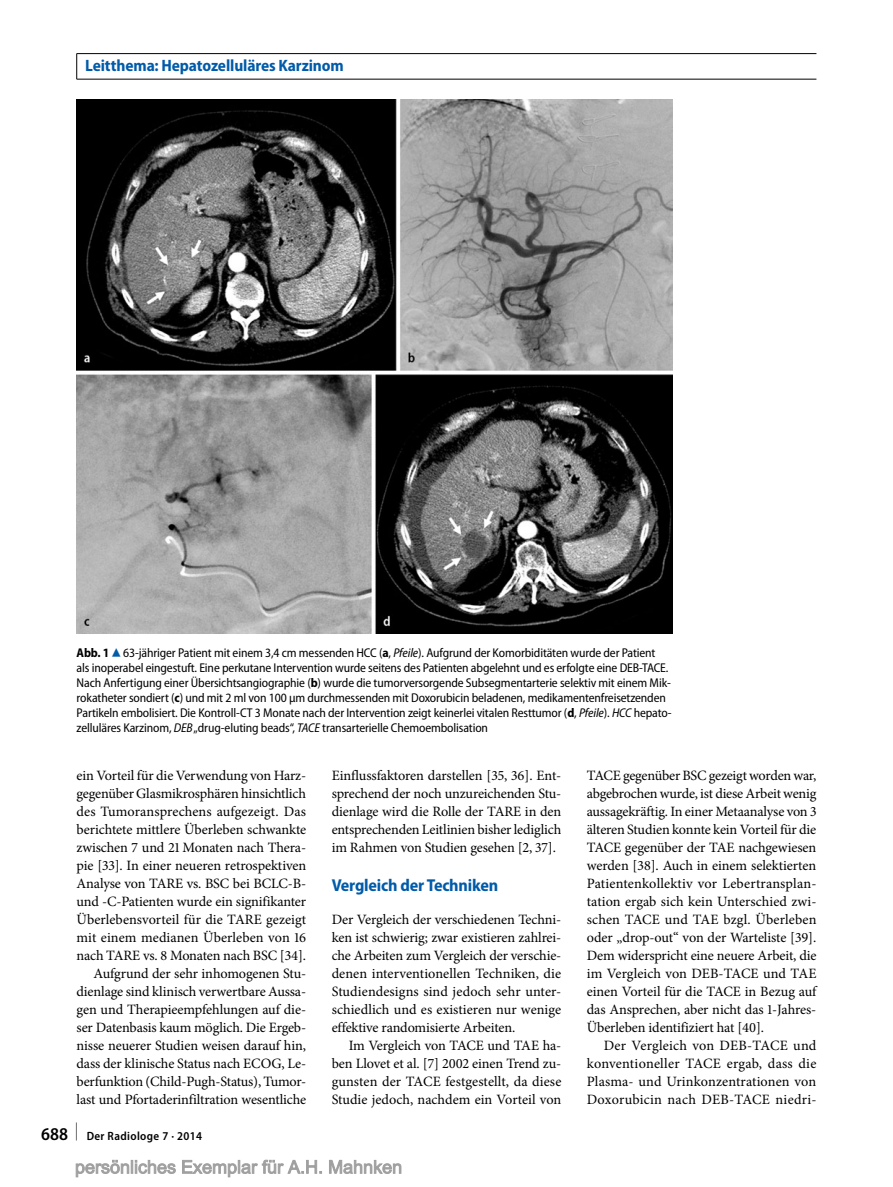
<style>
.page{position:relative;width:893px;height:1187px;background:#fff}
.page>*{position:absolute;margin:0;border:0;box-sizing:border-box;transform-origin:0 0}
.t1{font:700 semi-condensed 17.25px "Myriad Pro";letter-spacing:-.01em;color:#005ba9}
.t2{font:700 semi-condensed 16.5px "Myriad Pro";letter-spacing:-.005em;color:#005ba9}
.t3{font:14.25px/18px "Minion Pro";letter-spacing:-.01em;color:#000;text-align:justify}
.t4{font:semi-condensed 12.75px/15px "Myriad Pro";letter-spacing:-.01em;color:#000}
.t5{font:600 semi-condensed 12px "Myriad Pro";letter-spacing:.03em;color:#000}
.s1{font-weight:700}
.s2{font-family:"S Buttons";font-stretch:normal;font-size:14.25px;color:#005ba9}
.s3{font-style:italic}
.s4{font-size:18px}
</style>
<div class="page">
<img style="left:77px;top:100px;width:595px;height:533px">
<hr style="left:77px;top:53px;width:739px;height:1px;background:#000">
<svg style="left:76px;top:54px;width:1px;height:25px"></svg>
<hr style="left:77px;top:79px;width:739px;height:1px;background:#000">
<svg style="left:75px;top:1159px;width:327px;height:18px"></svg>
<p class="t2" style="left:85px;top:57px;width:260px">Leitthema: Hepatozelluläres Karzinom</p>
<p class="t4" style="left:77px;top:645px;width:597px"><span class="s1">Abb. 1</span><span class="s2">8</span>63-jähriger Patient mit einem 3,4 cm messenden HCC (<span class="s1">a</span>, <span class="s3">Pfeile</span>). Aufgrund der Komorbiditäten wurde der Patient<br>als inoperabel eingestuft. Eine perkutane Intervention wurde seitens des Patienten abgelehnt und es erfolgte eine DEB-TACE.<br>Nach Anfertigung einer Übersichtsangiographie (<span class="s1">b</span>) wurde die tumorversorgende Subsegmentarterie selektiv mit einem Mik&shy;rokatheter sondiert (<span class="s1">c</span>) und mit 2 ml von 100 µm durchmessenden mit Doxorubicin beladenen, medikamentenfreisetzenden Partikeln embolisiert. Die Kontroll-CT 3 Monate nach der Intervention zeigt keinerlei vitalen Resttumor (<span class="s1">d</span>, <span class="s3">Pfeile</span>). <span class="s3">HCC</span> hepato&shy;zelluläres Karzinom, <span class="s3">DEB</span>„drug-eluting beads“, <span class="s3">TACE</span> transarterielle Chemoembolisation</p>
<p class="t3" style="left:77px;top:766px;width:231px;text-align:right">ein Vorteil für die Verwendung von Harz&shy;gegenüber Glasmikrosphären hinsichtlich des Tumoransprechens aufgezeigt. Das berichtete mittlere Überleben schwankte zwischen 7 und 21 Monaten nach Thera&shy;pie [33]. In einer neueren retrospektiven Analyse von TARE vs. BSC bei BCLC-B&shy;und -C-Patienten wurde ein signifikanter Überlebensvorteil für die TARE gezeigt mit einem medianen Überleben von 16 nach TARE vs. 8 Monaten nach BSC [34].<br>Aufgrund der sehr inhomogenen Stu&shy;dienlage sind klinisch verwertbare Aussa&shy;gen und Therapieempfehlungen auf die&shy;ser Datenbasis kaum möglich. Die Ergeb&shy;nisse neuerer Studien weisen darauf hin, dass der klinische Status nach ECOG, Le&shy;berfunktion (Child-Pugh-Status), Tumor&shy;last und Pfortaderinfiltration wesentliche</p>
<p class="t3" style="left:332px;top:766px;width:231px">Einflussfaktoren darstellen [35, 36]. Ent&shy;sprechend der noch unzureichenden Stu&shy;dienlage wird die Rolle der TARE in den entsprechenden Leitlinien bisher lediglich im Rahmen von Studien gesehen [2, 37].</p>
<p class="t1" style="left:332px;top:875px;width:168px">Vergleich der Techniken</p>
<p class="t3" style="left:332px;top:910px;width:231px">Der Vergleich der verschiedenen Techni&shy;ken ist schwierig; zwar existieren zahlrei&shy;che Arbeiten zum Vergleich der verschie&shy;denen interventionellen Techniken, die Studiendesigns sind jedoch sehr unter&shy;schiedlich und es existieren nur wenige effektive randomisierte Arbeiten.</p>
<p class="t3" style="left:332px;top:1036px;width:231px;text-indent:17px">Im Vergleich von TACE und TAE ha&shy;ben Llovet et al. [7] 2002 einen Trend zu&shy;gunsten der TACE festgestellt, da diese Studie jedoch, nachdem ein Vorteil von</p>
<p class="t5" style="left:41px;top:1129px;width:162px"><span class="s4">688 </span><sup>|</sup> Der Radiologe 7 · 2014</p>
<p class="t3" style="left:587px;top:766px;width:231px">TACE gegenüber BSC gezeigt worden war, abgebrochen wurde, ist diese Arbeit wenig aussagekräftig. In einer Metaanalyse von 3 älteren Studien konnte kein Vorteil für die TACE gegenüber der TAE nachgewiesen werden [38]. Auch in einem selektierten Patientenkollektiv vor Lebertransplan&shy;tation ergab sich kein Unterschied zwi&shy;schen TACE und TAE bzgl. Überleben oder „drop-out“ von der Warteliste [39].<br>Dem widerspricht eine neuere Arbeit, die im Vergleich von DEB-TACE und TAE einen Vorteil für die TACE in Bezug auf das Ansprechen, aber nicht das 1-Jahres-Überleben identifiziert hat [40].</p>
<p class="t3" style="left:587px;top:1036px;width:231px;text-indent:17px">Der Vergleich von DEB-TACE und konventioneller TACE ergab, dass die Plasma- und Urinkonzentrationen von Doxorubicin nach DEB-TACE niedri-</p>
</div>
